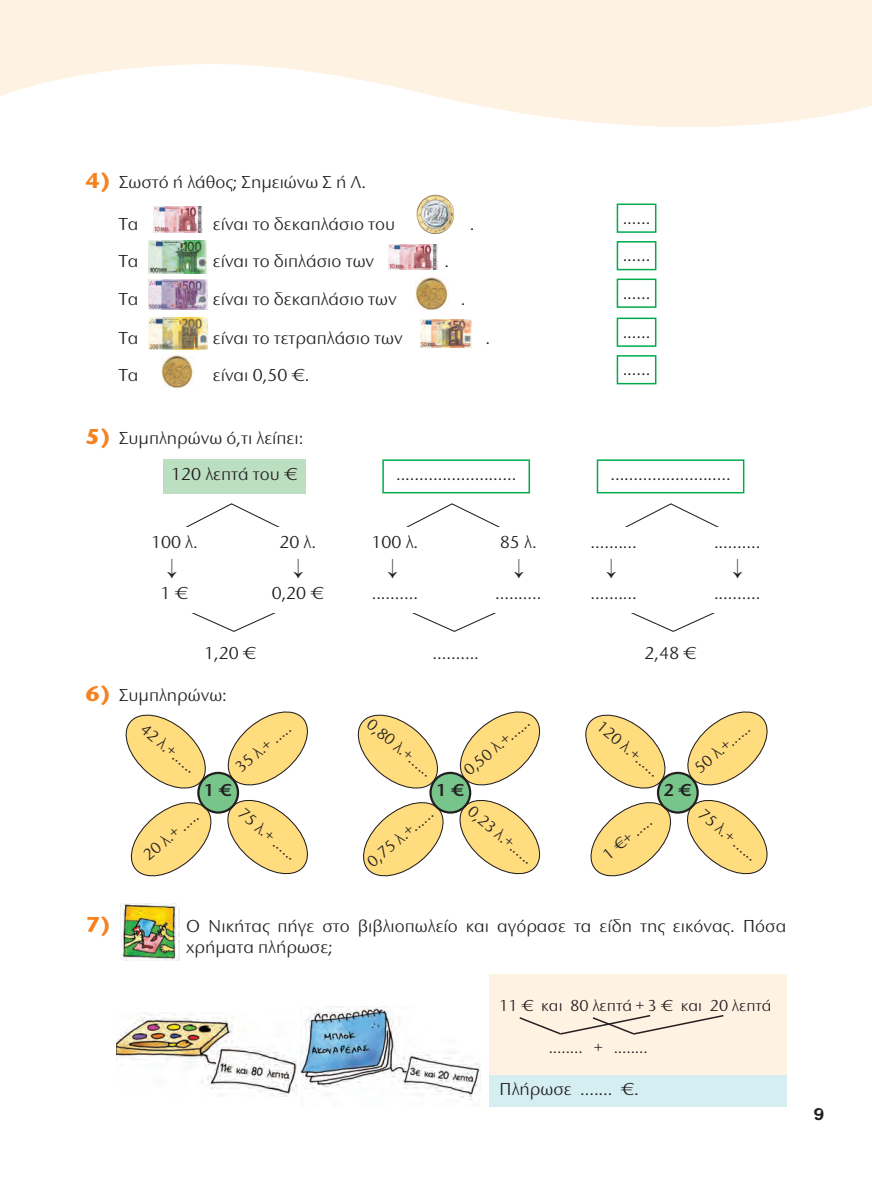
<style>
.page{position:relative;width:872px;height:1191px;background:#fff}
.page>*{position:absolute;margin:0;border:0;box-sizing:border-box;transform-origin:0 0}
.t1{font:700 22.5px "Stone Sans ITC Hel";color:#f58220}
.t2{font:18px/21px "Stone Sans ITC Hel";color:#231f20}
.t3{font:600 18px "Stone Sans ITC Hel";color:#231f20}
.t4{font:16.5px "Stone Sans ITC Hel";color:#231f20}
.t5{font:16.5px "CF Milk";color:#231f20;scale:1.2 1}
.s1{font-weight:700;font-size:22.5px;color:#f58220}
</style>
<div class="page">
<svg style="left:0;top:11px;width:871px;height:116px;fill:#fef2e3"></svg>
<div style="left:0;top:0;width:871px;height:11px;background:#fef2e3"></div>
<div style="left:616px;top:355px;width:40px;height:29px;border:2px solid #00ab4d"></div>
<div style="left:616px;top:317px;width:40px;height:30px;border:2px solid #00ab4d"></div>
<div style="left:616px;top:278px;width:40px;height:30px;border:2px solid #00ab4d"></div>
<div style="left:616px;top:241px;width:40px;height:29px;border:2px solid #00ab4d"></div>
<div style="left:616px;top:203px;width:40px;height:30px;border:2px solid #00ab4d"></div>
<div style="left:120px;top:902px;width:65px;height:58px;background:linear-gradient(to bottom,#fff,#fff)"></div>
<img style="left:120px;top:903px;width:59px;height:57px">
<img style="left:301px;top:1006px;width:179px;height:95px">
<img style="left:116px;top:1012px;width:182px;height:84px">
<div style="left:596px;top:459px;width:148px;height:34px;border:2px solid #00ab4d"></div>
<div style="left:382px;top:459px;width:148px;height:34px;border:2px solid #00ab4d"></div>
<div style="left:163px;top:459px;width:143px;height:34px;background:#bbdfc0"></div>
<svg style="left:420px;top:319px;width:52px;height:29px"></svg>
<img style="left:421px;top:319px;width:50px;height:28px">
<img style="left:415px;top:278px;width:33px;height:32px">
<img style="left:389px;top:244px;width:49px;height:26px">
<img style="left:161px;top:356px;width:33px;height:32px">
<svg style="left:148px;top:317px;width:59px;height:33px"></svg>
<img style="left:148px;top:318px;width:59px;height:31px">
<svg style="left:148px;top:309px;width:59px;height:1px"></svg>
<img style="left:148px;top:279px;width:59px;height:30px">
<img style="left:148px;top:241px;width:59px;height:32px">
<img style="left:416px;top:195px;width:38px;height:39px">
<svg style="left:153px;top:206px;width:50px;height:27px"></svg>
<img style="left:153px;top:207px;width:49px;height:25px">
<div style="left:489px;top:974px;width:298px;height:104px;background:#fef2e3"></div>
<div style="left:489px;top:1075px;width:298px;height:31px;background:#d5eef1"></div>
<svg style="left:125px;top:711px;width:183px;height:166px"></svg>
<svg style="left:357px;top:711px;width:184px;height:166px"></svg>
<svg style="left:585px;top:711px;width:183px;height:166px"></svg>
<svg style="left:519px;top:1015px;width:205px;height:20px"></svg>
<svg style="left:185px;top:503px;width:95px;height:129px"></svg>
<svg style="left:406px;top:503px;width:94px;height:129px"></svg>
<svg style="left:625px;top:503px;width:94px;height:129px"></svg>
<p class="t2" style="left:86px;top:173px;width:282px"><span class="s1">4)</span> Σωστό ή λάθος; Σημειώνω Σ ή Λ.</p>
<p class="t2" style="left:119px;top:215px;width:21px">Τα</p>
<p class="t2" style="left:213px;top:215px;width:184px">είναι το δεκαπλάσιο του</p>
<p class="t2" style="left:469px;top:215px;width:6px">.</p>
<p class="t2" style="left:119px;top:253px;width:21px">Τα</p>
<p class="t2" style="left:213px;top:253px;width:163px">είναι το διπλάσιο των</p>
<p class="t2" style="left:444px;top:253px;width:6px">.</p>
<p class="t2" style="left:119px;top:290px;width:21px">Τα</p>
<p class="t2" style="left:213px;top:290px;width:185px">είναι το δεκαπλάσιο των</p>
<p class="t2" style="left:461px;top:290px;width:6px">.</p>
<p class="t2" style="left:119px;top:329px;width:21px">Τα</p>
<p class="t2" style="left:213px;top:329px;width:191px">είναι το τετραπλάσιο των</p>
<p class="t2" style="left:485px;top:329px;width:6px">.</p>
<p class="t2" style="left:119px;top:367px;width:21px">Τα</p>
<p class="t2" style="left:213px;top:367px;width:98px">είναι 0,50 €.</p>
<p class="t2" style="left:86px;top:430px;width:219px"><span class="s1">5)</span> Συμπληρώνω ό,τι λείπει:</p>
<p class="t2" style="left:622px;top:209px;width:29px">......</p>
<p class="t2" style="left:622px;top:247px;width:29px">......</p>
<p class="t2" style="left:622px;top:284px;width:29px">......</p>
<p class="t2" style="left:622px;top:323px;width:29px">......</p>
<p class="t2" style="left:622px;top:361px;width:29px">......</p>
<p class="t2" style="left:171px;top:466px;width:128px">120 λεπτά του €</p>
<p class="t2" style="left:396px;top:466px;width:122px">..........................</p>
<p class="t2" style="left:610px;top:466px;width:122px">..........................</p>
<p class="t2" style="left:151px;top:533px;width:48px">100 λ.</p>
<p class="t2" style="left:160px;top:584px;width:29px">1 €</p>
<p class="t2" style="left:279px;top:533px;width:38px">20 λ.</p>
<p class="t2" style="left:272px;top:584px;width:54px">0,20 €</p>
<p class="t2" style="left:371px;top:533px;width:48px">100 λ.</p>
<p class="t2" style="left:372px;top:584px;width:48px">..........</p>
<p class="t2" style="left:500px;top:533px;width:38px">85 λ.</p>
<p class="t2" style="left:495px;top:584px;width:48px">..........</p>
<p class="t2" style="left:590px;top:533px;width:48px">..........</p>
<p class="t2" style="left:590px;top:584px;width:48px">..........</p>
<p class="t2" style="left:204px;top:644px;width:54px">1,20 €</p>
<p class="t2" style="left:432px;top:644px;width:48px">..........</p>
<p class="t2" style="left:644px;top:644px;width:54px">2,48 €</p>
<p class="t2" style="left:86px;top:686px;width:143px"><span class="s1">6)</span> Συμπληρώνω:</p>
<p class="t2" style="left:714px;top:533px;width:48px">..........</p>
<p class="t2" style="left:714px;top:584px;width:48px">..........</p>
<p class="t4" style="left:146px;top:722px;width:69px;rotate:40deg">42 λ.+......</p>
<p class="t4" style="left:234px;top:764px;width:68px;rotate:-40deg">35 λ.+ .....</p>
<p class="t3" style="left:204px;top:779px;width:29px">1 €</p>
<p class="t4" style="left:142px;top:852px;width:68px;rotate:-40deg">20 λ.+ .....</p>
<p class="t4" style="left:244px;top:806px;width:73px;rotate:40deg">75 λ.+ ......</p>
<p class="t4" style="left:372px;top:717px;width:82px;rotate:40deg">0,80 λ.+......</p>
<p class="t4" style="left:462px;top:767px;width:82px;rotate:-40deg">0,50 λ.+......</p>
<p class="t4" style="left:365px;top:859px;width:82px;rotate:-40deg">0,75 λ.+......</p>
<p class="t4" style="left:473px;top:804px;width:82px;rotate:40deg">0,23 λ.+......</p>
<p class="t3" style="left:436px;top:779px;width:29px">1 €</p>
<p class="t4" style="left:602px;top:719px;width:78px;rotate:40deg">120 λ.+......</p>
<p class="t4" style="left:692px;top:765px;width:69px;rotate:-40deg">50 λ.+......</p>
<p class="t4" style="left:601px;top:852px;width:60px;rotate:-40deg">1 €+ .....</p>
<p class="t3" style="left:663px;top:779px;width:29px">2 €</p>
<p class="t4" style="left:704px;top:807px;width:73px;rotate:40deg">75 λ.+ ......</p>
<p class="t1" style="left:86px;top:917px;width:27px">7)</p>
<p class="t2" style="left:186px;top:917px;width:601px">Ο Νικήτας πήγε στο βιβλιοπωλείο και αγόρασε τα είδη της εικόνας. Πόσα χρήματα πλήρωσε;</p>
<p class="t4" style="left:499px;top:1000px;width:274px">11 € και 80 λεπτά + 3 € και 20 λεπτά</p>
<p class="t4" style="left:548px;top:1042px;width:100px">........ + ........</p>
<p class="t2" style="left:499px;top:1080px;width:141px">Πλήρωσε ....... €.</p>
<p class="t5" style="left:813px;top:1108px;width:10px">9</p>
</div>
